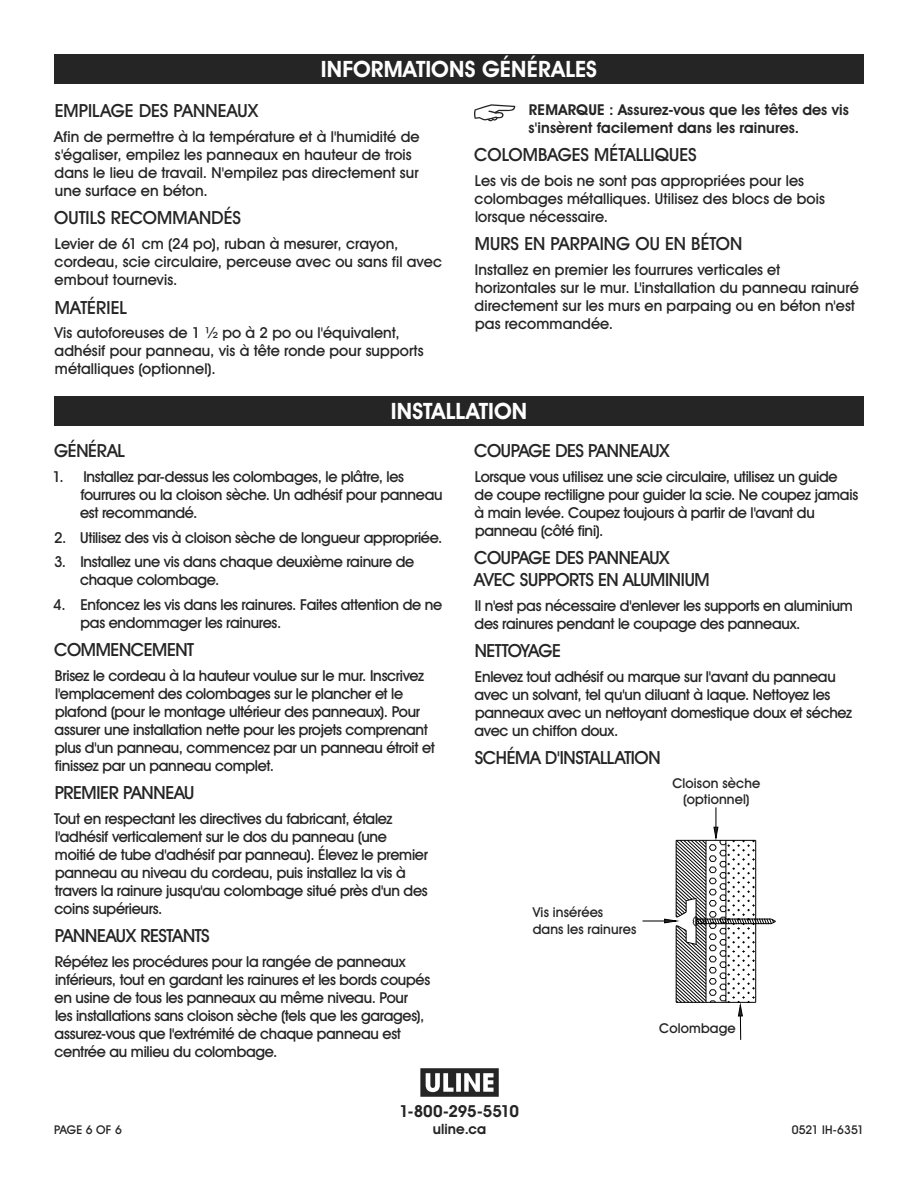
<style>
.page{position:relative;width:918px;height:1188px;background:#fff}
.page>*{position:absolute;margin:0;border:0;box-sizing:border-box;transform-origin:0 0}
._2_HEADING_REVERSE{font:700 22.5px "Uline Two Knine";letter-spacing:.005em;color:#fff}
._2_SUB-HEAD{font:18px/21.6px "Uline Two Knine";letter-spacing:-.015em;color:#252525}
._2_SUB-HEAD-2{font:18px "Uline Two Knine";letter-spacing:.005em;color:#252525}
._1_BODY__10pt{font:18px "Uline Two Knine";letter-spacing:-.025em;color:#252525}
._2_SUB-HEAD-3{font:18px "Uline Two Knine";letter-spacing:-.04em;color:#252525}
.t1{font:700 16.5px "Uline Two Knine";letter-spacing:-.015em;color:#252525}
._1_BODY__10pt-2{font:15px/18px "Uline Two Knine";letter-spacing:-.015em;color:#252525}
._1_BODY__10pt-3{font:15px/18px "Uline Two Knine";letter-spacing:.005em;color:#252525}
._1_BODY_ALERT{font:700 15px/18px "Uline Two Knine";letter-spacing:.005em;color:#252525}
.t2{font:700 14.25px "Uline Two Knine";letter-spacing:.01em;color:#252525}
.PART_NAME{font:13.5px/16.2px "Uline Two Knine";letter-spacing:.01em;color:#252525;text-align:center}
.t3{font:12px "Uline Two Knine";letter-spacing:-.005em;color:#252525}
</style>
<div class="page">
<div style="left:54px;top:54px;width:810px;height:30px;background:#252525"></div>
<svg style="left:474px;top:104px;width:41px;height:17px"></svg>
<div style="left:54px;top:396px;width:810px;height:30px;background:#252525"></div>
<svg style="left:664px;top:807px;width:112px;height:233px"></svg>
<hr style="left:643px;top:920px;width:22px;height:2px;background:#000">
<svg style="left:420px;top:1068px;width:79px;height:29px"></svg>
<h1 class="_2_HEADING_REVERSE" style="left:321px;top:56px;width:278px">INFORMATIONS GÉNÉRALES</h1>
<h2 class="_2_SUB-HEAD-2" style="left:55px;top:100px;width:205px">EMPILAGE DES PANNEAUX</h2>
<p class="_1_BODY__10pt-3" style="left:54px;top:128px;width:367px">Afin de permettre à la température et à l'humidité de s'égaliser, empilez les panneaux en hauteur de trois dans le lieu de travail. N'empilez pas directement sur une surface en béton.</p>
<h2 class="_2_SUB-HEAD-2" style="left:54px;top:207px;width:188px">OUTILS RECOMMANDÉS</h2>
<p class="_1_BODY__10pt-3" style="left:55px;top:235px;width:389px">Levier de 61 cm (24 po), ruban à mesurer, crayon, cordeau, scie circulaire, perceuse avec ou sans fil avec embout tournevis.</p>
<h2 class="_2_SUB-HEAD" style="left:55px;top:296px;width:74px">MATÉRIEL</h2>
<p class="_1_BODY__10pt-3" style="left:55px;top:324px;width:371px">Vis autoforeuses de 1 ½ po à 2 po ou l'équivalent, adhésif pour panneau, vis à tête ronde pour supports métalliques (optionnel).</p>
<p class="_1_BODY_ALERT" style="left:529px;top:101px;width:322px">REMARQUE : Assurez-vous que les têtes des vis s'insèrent facilement dans les rainures.</p>
<h2 class="_2_SUB-HEAD" style="left:474px;top:144px;width:224px">COLOMBAGES MÉTALLIQUES</h2>
<p class="_1_BODY__10pt-3" style="left:475px;top:172px;width:352px">Les vis de bois ne sont pas appropriées pour les colombages métalliques. Utilisez des blocs de bois lorsque nécessaire.</p>
<h2 class="_2_SUB-HEAD-2" style="left:475px;top:233px;width:269px">MURS EN PARPAING OU EN BÉTON</h2>
<p class="_1_BODY__10pt-3" style="left:475px;top:261px;width:386px">Installez en premier les fourrures verticales et horizontales sur le mur. L'installation du panneau rainuré directement sur les murs en parpaing ou en béton n'est pas recommandée.</p>
<h1 class="_2_HEADING_REVERSE" style="left:391px;top:397px;width:138px">INSTALLATION</h1>
<h2 class="_2_SUB-HEAD" style="left:54px;top:440px;width:72px">GÉNÉRAL</h2>
<p class="_1_BODY__10pt-2" style="left:80px;top:468px;width:364px;text-indent:-28px">1. Installez par-dessus les colombages, le plâtre, les fourrures ou la cloison sèche. Un adhésif pour panneau est recommandé.</p>
<p class="_1_BODY__10pt-2" style="left:54px;top:528px;width:390px">2. Utilisez des vis à cloison sèche de longueur appropriée.</p>
<p class="_1_BODY__10pt-2" style="left:80px;top:553px;width:336px;text-indent:-26px">3. Installez une vis dans chaque deuxième rainure de chaque colombage.</p>
<p class="_1_BODY__10pt-2" style="left:81px;top:596px;width:363px;text-indent:-27px">4. Enfoncez les vis dans les rainures. Faites attention de ne pas endommager les rainures.</p>
<h2 class="_2_SUB-HEAD" style="left:54px;top:639px;width:141px">COMMENCEMENT</h2>
<p class="_1_BODY__10pt-2" style="left:55px;top:667px;width:382px">Brisez le cordeau à la hauteur voulue sur le mur. Inscrivez l'emplacement des colombages sur le plancher et le plafond (pour le montage ultérieur des panneaux). Pour assurer une installation nette pour les projets comprenant plus d'un panneau, commencez par un panneau étroit et finissez par un panneau complet.</p>
<h2 class="_2_SUB-HEAD" style="left:55px;top:782px;width:141px">PREMIER PANNEAU</h2>
<p class="_1_BODY__10pt-2" style="left:54px;top:810px;width:375px">Tout en respectant les directives du fabricant, étalez l'adhésif verticalement sur le dos du panneau (une moitié de tube d'adhésif par panneau). Élevez le premier panneau au niveau du cordeau, puis installez la vis à travers la rainure jusqu'au colombage situé près d'un des coins supérieurs.</p>
<h2 class="_2_SUB-HEAD" style="left:55px;top:925px;width:156px">PANNEAUX RESTANTS</h2>
<p class="_1_BODY__10pt-2" style="left:55px;top:953px;width:377px">Répétez les procédures pour la rangée de panneaux inférieurs, tout en gardant les rainures et les bords coupés en usine de tous les panneaux au même niveau. Pour<br>les installations sans cloison sèche (tels que les garages), assurez-vous que l'extrémité de chaque panneau est centrée au milieu du colombage.</p>
<p class="_1_BODY__10pt" style="left:474px;top:440px;width:197px">COUPAGE DES PANNEAUX</p>
<p class="_1_BODY__10pt-2" style="left:475px;top:468px;width:385px">Lorsque vous utilisez une scie circulaire, utilisez un guide de coupe rectiligne pour guider la scie. Ne coupez jamais à main levée. Coupez toujours à partir de l'avant du panneau (côté fini).</p>
<h2 class="_2_SUB-HEAD" style="left:474px;top:547px;width:237px">COUPAGE DES PANNEAUX<br>AVEC SUPPORTS EN ALUMINIUM</h2>
<p class="_1_BODY__10pt-2" style="left:475px;top:596px;width:380px">Il n'est pas nécessaire d'enlever les supports en aluminium des rainures pendant le coupage des panneaux.</p>
<h2 class="_2_SUB-HEAD-3" style="left:475px;top:639px;width:88px">NETTOYAGE</h2>
<p class="_1_BODY__10pt-2" style="left:475px;top:667px;width:379px">Enlevez tout adhésif ou marque sur l'avant du panneau avec un solvant, tel qu'un diluant à laque. Nettoyez les panneaux avec un nettoyant domestique doux et séchez avec un chiffon doux.</p>
<h2 class="_2_SUB-HEAD" style="left:475px;top:747px;width:187px">SCHÉMA D'INSTALLATION</h2>
<p class="PART_NAME" style="left:672px;top:775px;width:89px">Cloison sèche (optionnel)</p>
<p class="PART_NAME" style="left:533px;top:904px;width:105px;text-align:left">Vis insérées dans les rainures</p>
<p class="PART_NAME" style="left:659px;top:1020px;width:78px">Colombage</p>
<p class="t1" style="left:399px;top:1101px;width:121px">1-800-295-5510</p>
<p class="t2" style="left:433px;top:1120px;width:55px">uline.ca</p>
<p class="t3" style="left:54px;top:1122px;width:69px">PAGE 6 OF 6</p>
<p class="t3" style="left:792px;top:1122px;width:74px">0521 IH-6351</p>
</div>
